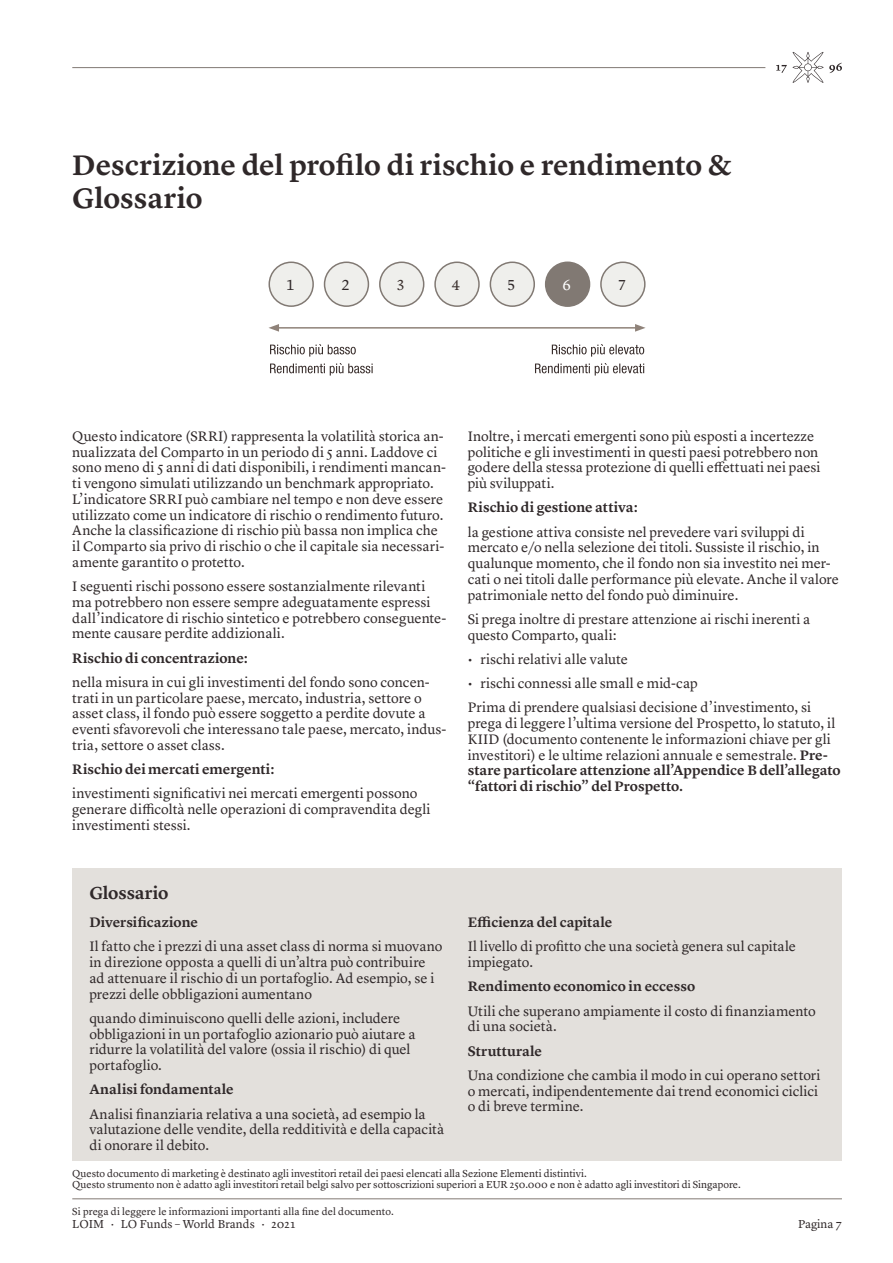
<style>
.page{position:relative;width:893px;height:1263px;background:#fff}
.page>*{position:absolute;margin:0;border:0;box-sizing:border-box;transform-origin:0 0}
.I_Rubriques{font:600 29.25px/33px "Lyon Text";color:#2f2829}
.I_Titres{font:600 18px "Lyon Text";letter-spacing:-.005em;color:#2f2829}
.t1{font:15px "Lyon Text";color:#2f2829}
.t2{font:15px "Lyon Text";color:#392e2c}
.t3{font:15px "Lyon Text";color:#fff}
.I_Texte_de_base{font:14.25px/15.8px "Lyon Text";color:#2f2829}
.I_Texte_de_base-2{font:600 14.25px "Lyon Text";color:#2f2829}
.I_Texte_de_base-3{font:600 14.25px "Lyon Text";letter-spacing:.02em;color:#2f2829}
.t4{font:12px "Lyon Text";color:#2f2829}
.t5{font:10.5px/10.5px "Lyon Text";color:#2f2829}
.s1{font-weight:600}
</style>
<div class="page">
<hr style="left:72px;top:67px;width:693px;height:1px;background:#817973">
<svg style="left:829px;top:63px;width:13px;height:10px"></svg>
<svg style="left:776px;top:52px;width:47px;height:31px"></svg>
<hr style="left:72px;top:1198px;width:770px;height:1px;background:#817973">
<div style="left:269px;top:262px;width:44px;height:44px;background:#efefec;border-radius:50%"></div>
<div style="left:268px;top:261px;width:46px;height:46px;border:2px solid #817973;border-radius:50%"></div>
<div style="left:325px;top:262px;width:43px;height:44px;background:#efefec;border-radius:50%"></div>
<div style="left:324px;top:261px;width:45px;height:46px;border:2px solid #817973;border-radius:50%"></div>
<div style="left:380px;top:262px;width:44px;height:44px;background:#efefec;border-radius:50%"></div>
<div style="left:379px;top:261px;width:45px;height:46px;border:2px solid #817973;border-radius:50%"></div>
<div style="left:435px;top:262px;width:44px;height:44px;background:#efefec;border-radius:50%"></div>
<div style="left:434px;top:261px;width:46px;height:46px;border:2px solid #817973;border-radius:50%"></div>
<div style="left:490px;top:262px;width:44px;height:44px;background:#efefec;border-radius:50%"></div>
<div style="left:490px;top:261px;width:45px;height:46px;border:2px solid #817973;border-radius:50%"></div>
<div style="left:546px;top:262px;width:43px;height:44px;background:#817973;border-radius:50%"></div>
<div style="left:545px;top:261px;width:45px;height:46px;border:2px solid #817973;border-radius:50%"></div>
<div style="left:601px;top:262px;width:44px;height:44px;background:#efefec;border-radius:50%"></div>
<div style="left:600px;top:261px;width:46px;height:46px;border:2px solid #817973;border-radius:50%"></div>
<hr style="left:277px;top:327px;width:360px;height:2px;background:#8f8279">
<svg style="left:268px;top:324px;width:11px;height:8px"></svg>
<svg style="left:635px;top:324px;width:11px;height:8px"></svg>
<div style="left:72px;top:869px;width:770px;height:292px;background:#e3e0dc"></div>
<svg style="left:270px;top:344px;width:86px;height:13px"></svg>
<svg style="left:270px;top:363px;width:103px;height:13px"></svg>
<svg style="left:552px;top:344px;width:92px;height:13px"></svg>
<svg style="left:535px;top:363px;width:109px;height:13px"></svg>
<p class="I_Rubriques" style="left:72px;top:147px;width:661px">Descrizione del profilo di rischio e rendimento &amp;<br>Glossario</p>
<p class="t1" style="left:286px;top:273px;width:10px">1</p>
<p class="t1" style="left:341px;top:273px;width:10px">2</p>
<p class="t2" style="left:396px;top:273px;width:10px">3</p>
<p class="t2" style="left:452px;top:273px;width:10px">4</p>
<p class="t1" style="left:507px;top:273px;width:10px">5</p>
<p class="t3" style="left:562px;top:273px;width:10px">6</p>
<p class="t1" style="left:617px;top:273px;width:10px">7</p>
<p class="I_Texte_de_base" style="left:72px;top:427px;width:375px">Questo indicatore (SRRI) rappresenta la volatilità storica an&shy;nualizzata del Comparto in un periodo di 5 anni. Laddove ci sono meno di 5 anni di dati disponibili, i rendimenti mancan&shy;ti vengono simulati utilizzando un benchmark appropriato.<br>L’indicatore SRRI può cambiare nel tempo e non deve essere utilizzato come un indicatore di rischio o rendimento futuro.<br>Anche la classificazione di rischio più bassa non implica che il Comparto sia privo di rischio o che il capitale sia necessari&shy;amente garantito o protetto.</p>
<p class="I_Texte_de_base" style="left:72px;top:577px;width:376px">I seguenti rischi possono essere sostanzialmente rilevanti ma potrebbero non essere sempre adeguatamente espressi dall’indicatore di rischio sintetico e potrebbero conseguente&shy;mente causare perdite addizionali.</p>
<p class="I_Texte_de_base-2" style="left:72px;top:647px;width:177px">Rischio di concentrazione:</p>
<p class="I_Texte_de_base" style="left:72px;top:673px;width:376px">nella misura in cui gli investimenti del fondo sono concen&shy;trati in un particolare paese, mercato, industria, settore o asset class, il fondo può essere soggetto a perdite dovute a eventi sfavorevoli che interessano tale paese, mercato, indus&shy;tria, settore o asset class.</p>
<p class="I_Texte_de_base-2" style="left:72px;top:758px;width:204px">Rischio dei mercati emergenti:</p>
<p class="I_Texte_de_base" style="left:72px;top:784px;width:360px">investimenti significativi nei mercati emergenti possono generare difficoltà nelle operazioni di compravendita degli investimenti stessi.</p>
<p class="I_Texte_de_base" style="left:468px;top:427px;width:354px">Inoltre, i mercati emergenti sono più esposti a incertezze politiche e gli investimenti in questi paesi potrebbero non godere della stessa protezione di quelli effettuati nei paesi più sviluppati.</p>
<p class="I_Texte_de_base-2" style="left:468px;top:496px;width:171px">Rischio di gestione attiva:</p>
<p class="I_Texte_de_base" style="left:468px;top:523px;width:373px">la gestione attiva consiste nel prevedere vari sviluppi di mercato e/o nella selezione dei titoli. Sussiste il rischio, in qualunque momento, che il fondo non sia investito nei mer&shy;cati o nei titoli dalle performance più elevate. Anche il valore patrimoniale netto del fondo può diminuire.</p>
<p class="I_Texte_de_base" style="left:468px;top:610px;width:344px">Si prega inoltre di prestare attenzione ai rischi inerenti a questo Comparto, quali:</p>
<p class="I_Texte_de_base" style="left:468px;top:650px;width:162px">• rischi relativi alle valute</p>
<p class="I_Texte_de_base" style="left:468px;top:674px;width:231px">• rischi connessi alle small e mid-cap</p>
<p class="I_Texte_de_base" style="left:468px;top:699px;width:375px">Prima di prendere qualsiasi decisione d’investimento, si prega di leggere l’ultima versione del Prospetto, lo statuto, il KIID (documento contenente le informazioni chiave per gli investitori) e le ultime relazioni annuale e semestrale. <span class="s1">Pre&shy;stare particolare attenzione all’Appendice B dell’allegato “fattori di rischio” del Prospetto.</span></p>
<p class="I_Titres" style="left:89px;top:879px;width:81px">Glossario</p>
<p class="I_Texte_de_base-2" style="left:89px;top:911px;width:110px">Diversificazione</p>
<p class="I_Texte_de_base" style="left:89px;top:938px;width:355px">Il fatto che i prezzi di una asset class di norma si muovano in direzione opposta a quelli di un’altra può contribuire ad attenuare il rischio di un portafoglio. Ad esempio, se i prezzi delle obbligazioni aumentano</p>
<p class="I_Texte_de_base" style="left:89px;top:1009px;width:328px">quando diminuiscono quelli delle azioni, includere obbligazioni in un portafoglio azionario può aiutare a ridurre la volatilità del valore (ossia il rischio) di quel portafoglio.</p>
<p class="I_Texte_de_base-2" style="left:89px;top:1079px;width:146px">Analisi fondamentale</p>
<p class="I_Texte_de_base" style="left:89px;top:1105px;width:356px">Analisi finanziaria relativa a una società, ad esempio la valutazione delle vendite, della redditività e della capacità di onorare il debito.</p>
<p class="I_Texte_de_base-2" style="left:468px;top:911px;width:146px">Efficienza del capitale</p>
<p class="I_Texte_de_base" style="left:468px;top:938px;width:330px">Il livello di profitto che una società genera sul capitale impiegato.</p>
<p class="I_Texte_de_base-2" style="left:468px;top:976px;width:229px">Rendimento economico in eccesso</p>
<p class="I_Texte_de_base" style="left:468px;top:1002px;width:349px">Utili che superano ampiamente il costo di finanziamento di una società.</p>
<p class="I_Texte_de_base-3" style="left:468px;top:1040px;width:76px">Strutturale</p>
<p class="I_Texte_de_base" style="left:468px;top:1066px;width:354px">Una condizione che cambia il modo in cui operano settori o mercati, indipendentemente dai trend economici ciclici o di breve termine.</p>
<p class="t5" style="left:72px;top:1168px;width:670px">Questo documento di marketing è destinato agli investitori retail dei paesi elencati alla Sezione Elementi distintivi.<br>Questo strumento non è adatto agli investitori retail belgi salvo per sottoscrizioni superiori a EUR 250.000 e non è adatto agli investitori di Singapore.</p>
<p class="t5" style="left:72px;top:1206px;width:323px">Si prega di leggere le informazioni importanti alla fine del documento.</p>
<p class="t4" style="left:72px;top:1215px;width:224px">LOIM · LO Funds – World Brands · 2021</p>
<p class="t4" style="left:798px;top:1215px;width:45px">Pagina 7</p>
</div>
